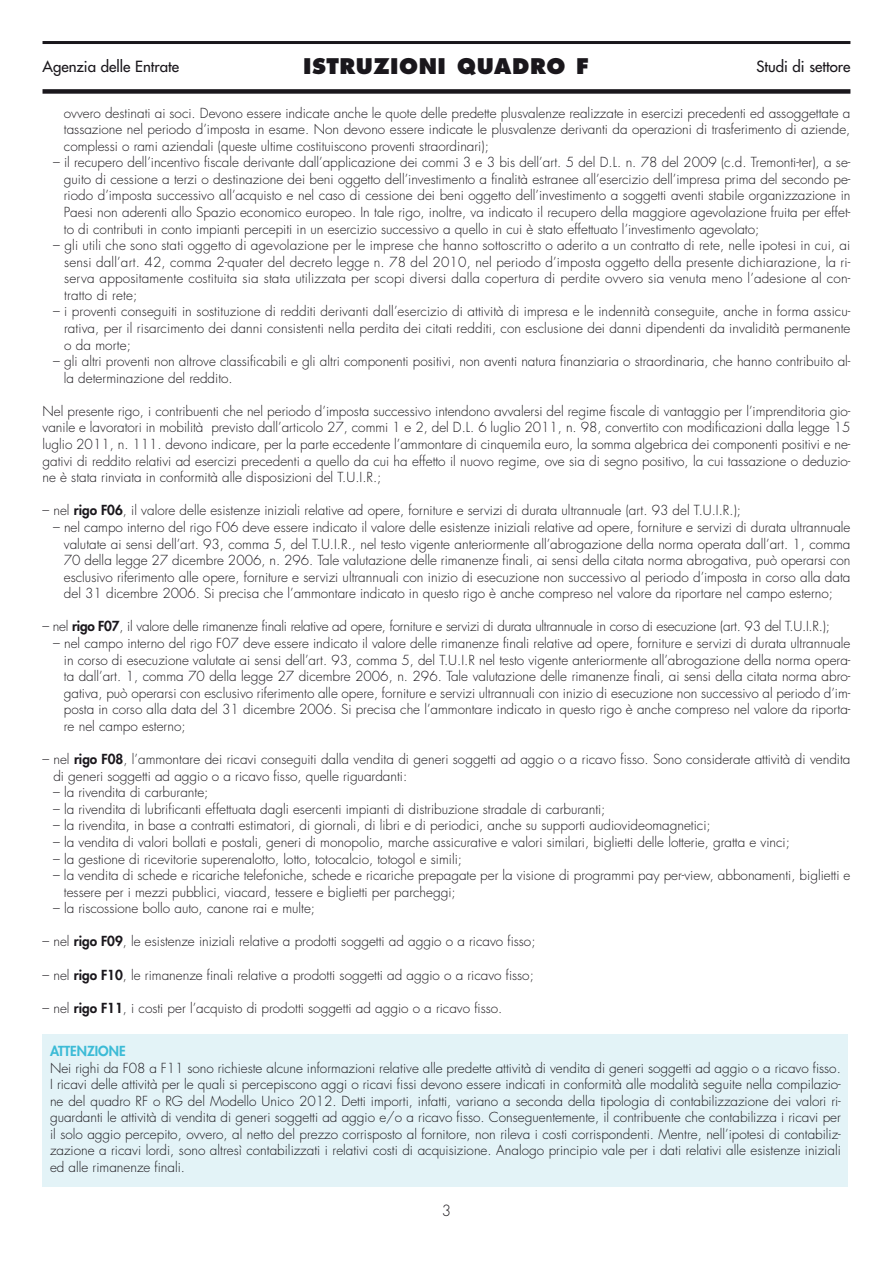
<style>
.page{position:relative;width:893px;height:1263px;background:#fff}
.page>*{position:absolute;margin:0;border:0;box-sizing:border-box;transform-origin:0 0}
.t1{font:800 21px "Futura";letter-spacing:.025em;color:#1a171c}
.t2{font:15px "Futura";color:#1a171c}
.t3{font:300 15px "Futura";color:#1a171c}
.t4{font:300 13.5px/16.6px "Futura";color:#1a171c;text-align:justify}
.t5{font:300 13.5px "Futura";letter-spacing:-.02em;color:#1a171c}
.t6{font:800 13.5px "Futura";color:#3cbbd6}
.s1{font-weight:800}
</style>
<div class="page">
<div style="left:43px;top:1034px;width:805px;height:152px;background:#e3f3f7"></div>
<div style="left:43px;top:89px;width:807px;height:5px;background:#1a171c"></div>
<hr style="left:43px;top:41px;width:807px;height:3px;background:#1a171c">
<p class="t2" style="left:43px;top:59px;width:138px">Agenzia delle Entrate</p>
<h1 class="t1" style="left:303px;top:57px;width:287px">ISTRUZIONI QUADRO F</h1>
<p class="t2" style="left:756px;top:59px;width:96px">Studi di settore</p>
<p class="t4" style="left:64px;top:105px;width:788px">ovvero destinati ai soci. Devono essere indicate anche le quote delle predette plusvalenze realizzate in esercizi precedenti ed assoggettate a tassazione nel periodo d’imposta in esame. Non devono essere indicate le plusvalenze derivanti da operazioni di trasferimento di aziende, complessi o rami aziendali (queste ultime costituiscono proventi straordinari);</p>
<p class="t4" style="left:64px;top:155px;width:788px;text-indent:-11px">– il recupero dell’incentivo fiscale derivante dall’applicazione dei commi 3 e 3 bis dell’art. 5 del D.L. n. 78 del 2009 (c.d. Tremonti-ter), a se&shy;guito di cessione a terzi o destinazione dei beni oggetto dell’investimento a finalità estranee all’esercizio dell’impresa prima del secondo pe&shy;riodo d’imposta successivo all’acquisto e nel caso di cessione dei beni oggetto dell’investimento a soggetti aventi stabile organizzazione in Paesi non aderenti allo Spazio economico europeo. In tale rigo, inoltre, va indicato il recupero della maggiore agevolazione fruita per effet&shy;to di contributi in conto impianti percepiti in un esercizio successivo a quello in cui è stato effettuato l’investimento agevolato;</p>
<p class="t4" style="left:64px;top:238px;width:788px;text-indent:-11px">– gli utili che sono stati oggetto di agevolazione per le imprese che hanno sottoscritto o aderito a un contratto di rete, nelle ipotesi in cui, ai sensi dall’art. 42, comma 2-quater del decreto legge n. 78 del 2010, nel periodo d’imposta oggetto della presente dichiarazione, la ri&shy;serva appositamente costituita sia stata utilizzata per scopi diversi dalla copertura di perdite ovvero sia venuta meno l’adesione al con&shy;tratto di rete;</p>
<p class="t4" style="left:64px;top:304px;width:788px;text-indent:-11px">– i proventi conseguiti in sostituzione di redditi derivanti dall’esercizio di attività di impresa e le indennità conseguite, anche in forma assicu&shy;rativa, per il risarcimento dei danni consistenti nella perdita dei citati redditi, con esclusione dei danni dipendenti da invalidità permanente o da morte;</p>
<p class="t4" style="left:64px;top:354px;width:788px;text-indent:-11px">– gli altri proventi non altrove classificabili e gli altri componenti positivi, non aventi natura finanziaria o straordinaria, che hanno contribuito al&shy;la determinazione del reddito.</p>
<p class="t4" style="left:43px;top:404px;width:809px">Nel presente rigo, i contribuenti che nel periodo d’imposta successivo intendono avvalersi del regime fiscale di vantaggio per l’imprenditoria gio&shy;vanile e lavoratori in mobilità previsto dall’articolo 27, commi 1 e 2, del D.L. 6 luglio 2011, n. 98, convertito con modificazioni dalla legge 15 luglio 2011, n. 111. devono indicare, per la parte eccedente l’ammontare di cinquemila euro, la somma algebrica dei componenti positivi e ne&shy;gativi di reddito relativi ad esercizi precedenti a quello da cui ha effetto il nuovo regime, ove sia di segno positivo, la cui tassazione o deduzio&shy;ne è stata rinviata in conformità alle disposizioni del T.U.I.R.;</p>
<p class="t4" style="left:43px;top:503px;width:700px">– nel <span class="s1">rigo F06</span>, il valore delle esistenze iniziali relative ad opere, forniture e servizi di durata ultrannuale (art. 93 del T.U.I.R.);</p>
<p class="t4" style="left:64px;top:520px;width:788px;text-indent:-11px">– nel campo interno del rigo F06 deve essere indicato il valore delle esistenze iniziali relative ad opere, forniture e servizi di durata ultrannuale valutate ai sensi dell’art. 93, comma 5, del T.U.I.R., nel testo vigente anteriormente all’abrogazione della norma operata dall’art. 1, comma 70 della legge 27 dicembre 2006, n. 296. Tale valutazione delle rimanenze finali, ai sensi della citata norma abrogativa, può operarsi con esclusivo riferimento alle opere, forniture e servizi ultrannuali con inizio di esecuzione non successivo al periodo d’imposta in corso alla data del 31 dicembre 2006. Si precisa che l’ammontare indicato in questo rigo è anche compreso nel valore da riportare nel campo esterno;</p>
<p class="t5" style="left:43px;top:620px;width:789px">– nel <span class="s1">rigo F07</span>, il valore delle rimanenze finali relative ad opere, forniture e servizi di durata ultrannuale in corso di esecuzione (art. 93 del T.U.I.R.);</p>
<p class="t4" style="left:64px;top:636px;width:788px;text-indent:-11px">– nel campo interno del rigo F07 deve essere indicato il valore delle rimanenze finali relative ad opere, forniture e servizi di durata ultrannuale in corso di esecuzione valutate ai sensi dell’art. 93, comma 5, del T.U.I.R nel testo vigente anteriormente all’abrogazione della norma opera&shy;ta dall’art. 1, comma 70 della legge 27 dicembre 2006, n. 296. Tale valutazione delle rimanenze finali, ai sensi della citata norma abro&shy;gativa, può operarsi con esclusivo riferimento alle opere, forniture e servizi ultrannuali con inizio di esecuzione non successivo al periodo d’im&shy;posta in corso alla data del 31 dicembre 2006. Si precisa che l’ammontare indicato in questo rigo è anche compreso nel valore da riporta&shy;re nel campo esterno;</p>
<p class="t4" style="left:53px;top:752px;width:798px;text-indent:-11px">– nel <span class="s1">rigo F08</span>, l’ammontare dei ricavi conseguiti dalla vendita di generi soggetti ad aggio o a ricavo fisso. Sono considerate attività di vendita di generi soggetti ad aggio o a ricavo fisso, quelle riguardanti:</p>
<p class="t4" style="left:53px;top:785px;width:157px">– la rivendita di carburante;</p>
<p class="t4" style="left:53px;top:802px;width:554px">– la rivendita di lubrificanti effettuata dagli esercenti impianti di distribuzione stradale di carburanti;</p>
<p class="t4" style="left:53px;top:818px;width:659px">– la rivendita, in base a contratti estimatori, di giornali, di libri e di periodici, anche su supporti audiovideomagnetici;</p>
<p class="t4" style="left:53px;top:835px;width:738px">– la vendita di valori bollati e postali, generi di monopolio, marche assicurative e valori similari, biglietti delle lotterie, gratta e vinci;</p>
<p class="t4" style="left:53px;top:851px;width:410px">– la gestione di ricevitorie superenalotto, lotto, totocalcio, totogol e simili;</p>
<p class="t4" style="left:64px;top:868px;width:788px;text-indent:-11px">– la vendita di schede e ricariche telefoniche, schede e ricariche prepagate per la visione di programmi pay per-view, abbonamenti, biglietti e tessere per i mezzi pubblici, viacard, tessere e biglietti per parcheggi;</p>
<p class="t4" style="left:53px;top:901px;width:263px">– la riscossione bollo auto, canone rai e multe;</p>
<p class="t4" style="left:43px;top:934px;width:494px">– nel <span class="s1">rigo F09</span>, le esistenze iniziali relative a prodotti soggetti ad aggio o a ricavo fisso;</p>
<p class="t4" style="left:43px;top:967px;width:493px">– nel <span class="s1">rigo F10</span>, le rimanenze finali relative a prodotti soggetti ad aggio o a ricavo fisso;</p>
<p class="t4" style="left:43px;top:1000px;width:461px">– nel <span class="s1">rigo F11</span>, i costi per l’acquisto di prodotti soggetti ad aggio o a ricavo fisso.</p>
<p class="t6" style="left:50px;top:1045px;width:77px">ATTENZIONE</p>
<p class="t4" style="left:50px;top:1061px;width:792px">Nei righi da F08 a F11 sono richieste alcune informazioni relative alle predette attività di vendita di generi soggetti ad aggio o a ricavo fisso.<br>I ricavi delle attività per le quali si percepiscono aggi o ricavi fissi devono essere indicati in conformità alle modalità seguite nella compilazio&shy;ne del quadro RF o RG del Modello Unico 2012. Detti importi, infatti, variano a seconda della tipologia di contabilizzazione dei valori ri&shy;guardanti le attività di vendita di generi soggetti ad aggio e/o a ricavo fisso. Conseguentemente, il contribuente che contabilizza i ricavi per il solo aggio percepito, ovvero, al netto del prezzo corrisposto al fornitore, non rileva i costi corrispondenti. Mentre, nell’ipotesi di contabiliz&shy;zazione a ricavi lordi, sono altresì contabilizzati i relativi costi di acquisizione. Analogo principio vale per i dati relativi alle esistenze iniziali ed alle rimanenze finali.</p>
<p class="t3" style="left:442px;top:1204px;width:11px">3</p>
</div>
